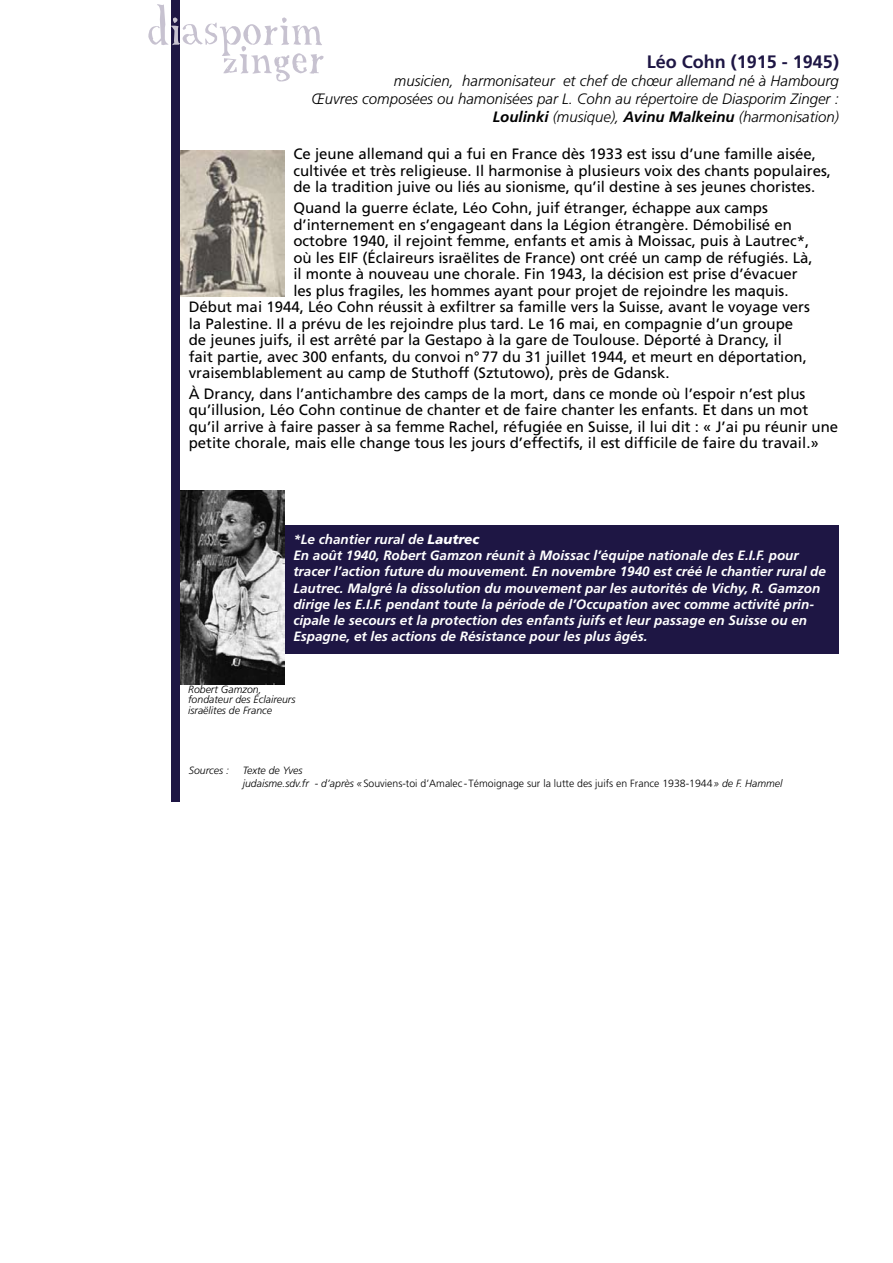
<style>
.page{position:relative;width:893px;height:1263px;background:#fff}
.page>*{position:absolute;margin:0;border:0;box-sizing:border-box;transform-origin:0 0}
.t1{font:54px "A Fontwith Serifs";color:#c7c2d0}
.t2{font:700 18px "Frutiger";color:#1e1644}
.t3{font:15px/16.5px "Frutiger";color:#000}
.t4{font:italic 300 15px/18px "Frutiger";color:#000;text-align:right}
.t5{font:italic 700 13.5px/16.2px "Frutiger";color:#fff}
.t6{font:300 10.5px/12.6px "Frutiger";color:#000}
.t7{font:italic 300 10.5px/10.5px "Frutiger";color:#000}
.s1{font-weight:700}
.s2{font-weight:900}
.s3{font-style:italic}
</style>
<div class="page">
<div style="left:276px;top:525px;width:563px;height:128px;background:#1e1644"></div>
<img style="left:180px;top:150px;width:105px;height:146px">
<img style="left:180px;top:491px;width:105px;height:193px">
<div style="left:171px;top:0;width:9px;height:801px;background:#1e1644"></div>
<h1 class="t1" style="left:148px;top:-4px;width:178px">diasporim</h1>
<h1 class="t1" style="left:223px;top:24px;width:104px">zinger</h1>
<p class="t2" style="left:647px;top:51px;width:194px">Léo Cohn (1915 - 1945)</p>
<p class="t4" style="left:311px;top:72px;width:529px">musicien, harmonisateur et chef de chœur allemand né à Hambourg<br>Œuvres composées ou hamonisées par L. Cohn au répertoire de Diasporim Zinger :<br><span class="s1">Loulinki</span> (musique), <span class="s1">Avinu Malkeinu</span> (harmonisation)</p>
<p class="t3" style="left:293px;top:146px;width:539px">Ce jeune allemand qui a fui en France dès 1933 est issu d’une famille aisée, cultivée et très religieuse. Il harmonise à plusieurs voix des chants populaires, de la tradition juive ou liés au sionisme, qu’il destine à ses jeunes choristes.</p>
<p class="t3" style="left:293px;top:199px;width:476px">Quand la guerre éclate, Léo Cohn, juif étranger, échappe aux camps</p>
<p class="t3" style="left:293px;top:216px;width:500px">d’internement en s’engageant dans la Légion étrangère. Démobilisé en</p>
<p class="t3" style="left:293px;top:232px;width:518px">octobre 1940, il rejoint femme, enfants et amis à Moissac, puis à Lautrec*,</p>
<p class="t3" style="left:293px;top:249px;width:521px">où les EIF (Éclaireurs israëlites de France) ont créé un camp de réfugiés. Là,</p>
<p class="t3" style="left:293px;top:265px;width:506px">il monte à nouveau une chorale. Fin 1943, la décision est prise d’évacuer</p>
<p class="t3" style="left:293px;top:282px;width:497px">les plus fragiles, les hommes ayant pour projet de rejoindre les maquis.</p>
<p class="t3" style="left:189px;top:298px;width:623px">Début mai 1944, Léo Cohn réussit à exfiltrer sa famille vers la Suisse, avant le voyage vers</p>
<p class="t3" style="left:189px;top:315px;width:606px">la Palestine. Il a prévu de les rejoindre plus tard. Le 16 mai, en compagnie d’un groupe</p>
<p class="t3" style="left:189px;top:331px;width:595px">de jeunes juifs, il est arrêté par la Gestapo à la gare de Toulouse. Déporté à Drancy, il</p>
<p class="t3" style="left:189px;top:348px;width:620px">fait partie, avec 300 enfants, du convoi n°77 du 31 juillet 1944, et meurt en déportation,</p>
<p class="t3" style="left:189px;top:364px;width:482px">vraisemblablement au camp de Stuthoff (Sztutowo), près de Gdansk.</p>
<p class="t3" style="left:189px;top:385px;width:651px">À Drancy, dans l’antichambre des camps de la mort, dans ce monde où l’espoir n’est plus qu’illusion, Léo Cohn continue de chanter et de faire chanter les enfants. Et dans un mot qu’il arrive à faire passer à sa femme Rachel, réfugiée en Suisse, il lui dit : « J’ai pu réunir une petite chorale, mais elle change tous les jours d’effectifs, il est difficile de faire du travail.»</p>
<p class="t5" style="left:293px;top:531px;width:534px">*Le chantier rural de <span class="s2">Lautrec<br></span>En août 1940, Robert Gamzon réunit à Moissac l’équipe nationale des E.I.F. pour tracer l’action future du mouvement. En novembre 1940 est créé le chantier rural de Lautrec. Malgré la dissolution du mouvement par les autorités de Vichy, R. Gamzon dirige les E.I.F. pendant toute la période de l’Occupation avec comme activité prin&shy;cipale le secours et la protection des enfants juifs et leur passage en Suisse ou en Espagne, et les actions de Résistance pour les plus âgés.</p>
<p class="t7" style="left:188px;top:684px;width:109px">Robert Gamzon, fondateur des Éclaireurs israëlites de France</p>
<p class="t7" style="left:189px;top:765px;width:42px">Sources :</p>
<p class="t6" style="left:243px;top:764px;width:541px"><span class="s3">Texte de Yves<br>judaisme.sdv.fr - d’après «</span>Souviens-toi d’Amalec <span class="s3">-</span> Témoignage sur la lutte des juifs en France 1938-1944<span class="s3">» de F. Hammel</span></p>
</div>
